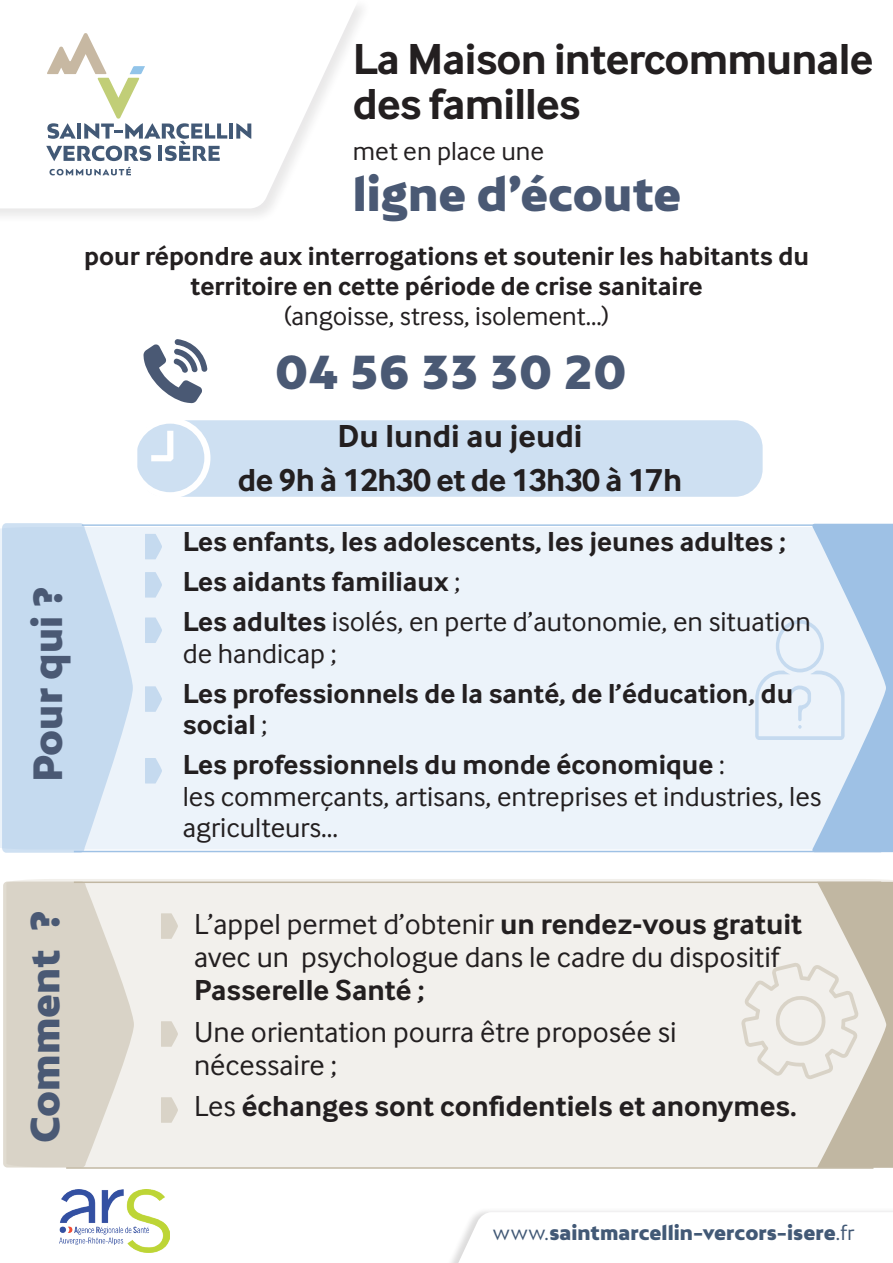
<style>
.page{position:relative;width:893px;height:1263px;background:#fff}
.page>*{position:absolute;margin:0;border:0;box-sizing:border-box;transform-origin:0 0}
.t1{font:700 45px/44.5px "Inter Face";letter-spacing:-.02em;color:#231f20}
.t2{font:900 45px "Bw Mitga";color:#4a5974}
.t3{font:900 38.55px "Bw Mitga";color:#4a5974}
.t4{font:700 33px/43.5px "Inter Face";letter-spacing:-.02em;color:#231f20;text-align:center}
.t5{font:30px/33px "Inter Face";color:#231f20}
.t6{font:700 30px "Inter Face";color:#231f20}
.t7{font:700 28.5px/40px "Inter Face";color:#231f20}
.t8{font:28.5px/31.5px "Inter Face";color:#231f20}
.t9{font:700 27px/30px "Inter Face";color:#231f20;text-align:center}
.t10{font:27px "Inter Face";color:#231f20}
.t11{font:900 19.5px "Bw Mitga";color:#425976}
.s1{font-weight:400}
.s2{font-weight:700}
</style>
<div class="page">
<div style="left:18px;top:879px;width:875px;height:288px;background:#f2f0ec"></div>
<hr style="left:66px;top:1167px;width:807px;height:2px;background:#c1b7a2">
<hr style="left:74px;top:881px;width:807px;height:2px;background:#c1b7a2">
<div style="left:0;top:0;width:372px;height:224px;background:#231f20;opacity:.1"></div>
<svg style="left:0;top:0;width:358px;height:208px"></svg>
<hr style="left:229px;top:124px;width:4px;height:15px;background:#425976">
<svg style="left:236px;top:123px;width:15px;height:16px"></svg>
<svg style="left:49px;top:167px;width:82px;height:8px"></svg>
<svg style="left:46px;top:33px;width:181px;height:128px"></svg>
<svg style="left:452px;top:1212px;width:36px;height:51px"></svg>
<svg style="left:143px;top:339px;width:64px;height:64px"></svg>
<svg style="left:3px;top:881px;width:131px;height:286px;background:#ddd8cd"></svg>
<svg style="left:741px;top:882px;width:152px;height:286px;background:#e3dfd6"></svg>
<hr style="left:74px;top:851px;width:807px;height:1px;background:#9ec1e5">
<div style="left:0;top:527px;width:755px;height:322px;background:#ecf3fa"></div>
<hr style="left:82px;top:524px;width:807px;height:2px;background:#9ec1e5">
<svg style="left:2px;top:523px;width:131px;height:330px;background:#cbdef0"></svg>
<svg style="left:755px;top:524px;width:138px;height:328px;background:#d2e2f2"></svg>
<svg style="left:145px;top:534px;width:17px;height:25px"></svg>
<svg style="left:145px;top:572px;width:17px;height:26px"></svg>
<svg style="left:145px;top:617px;width:17px;height:26px"></svg>
<svg style="left:145px;top:686px;width:17px;height:26px"></svg>
<img style="left:60px;top:1189px;width:109px;height:64px">
<svg style="left:161px;top:913px;width:17px;height:26px"></svg>
<svg style="left:161px;top:1021px;width:17px;height:26px"></svg>
<svg style="left:161px;top:1097px;width:17px;height:26px"></svg>
<div style="left:137px;top:420px;width:626px;height:77px;background:#cee0f2;border-radius:28px"></div>
<svg style="left:137px;top:420px;width:75px;height:77px"></svg>
<svg style="left:145px;top:758px;width:17px;height:25px"></svg>
<h1 class="t1" style="left:353px;top:37px;width:522px">La Maison intercommunale des familles</h1>
<p class="t10" style="left:353px;top:136px;width:193px">met en place une</p>
<h1 class="t2" style="left:353px;top:164px;width:330px">ligne d’écoute</h1>
<p class="t9" style="left:84px;top:241px;width:726px">pour répondre aux interrogations et soutenir les habitants du territoire en cette période de crise sanitaire</p>
<p class="t10" style="left:284px;top:301px;width:326px">(angoisse, stress, isolement...)</p>
<h1 class="t2" style="left:275px;top:342px;width:353px">04 56 33 30 20</h1>
<p class="t4" style="left:238px;top:414px;width:446px">Du lundi au jeudi<br>de 9h à 12h30 et de 13h30 à 17h</p>
<h2 class="t3" style="left:22px;top:782px;width:197px;rotate:-90deg">Pour qui ?</h2>
<p class="t7" style="left:183px;top:522px;width:630px">Les enfants, les adolescents, les jeunes adultes ;<br>Les aidants familiaux <span class="s1">;<br></span>Les adultes <span class="s1">isolés, en perte d’autonomie, en situation</span></p>
<p class="t8" style="left:183px;top:637px;width:155px">de handicap ;</p>
<p class="t7" style="left:183px;top:677px;width:612px;line-height:31.5px">Les professionnels de la santé, de l’éducation, du social <span class="s1">;</span></p>
<p class="t8" style="left:183px;top:749px;width:640px"><span class="s2">Les professionnels du monde économique</span> :<br>les commerçants, artisans, entreprises et industries, les agriculteurs...</p>
<h2 class="t3" style="left:19px;top:1143px;width:233px;rotate:-90deg">Comment ?</h2>
<p class="t5" style="left:194px;top:908px;width:610px">L’appel permet d’obtenir <span class="s2">un rendez-vous gratuit </span>avec un psychologue dans le cadre du dispositif</p>
<p class="t6" style="left:194px;top:973px;width:232px">Passerelle Santé ;</p>
<p class="t5" style="left:194px;top:1015px;width:484px">Une orientation pourra être proposée si nécessaire ;</p>
<p class="t6" style="left:194px;top:1089px;width:604px"><span class="s1">Les</span> échanges sont confidentiels et anonymes.</p>
<p class="t11" style="left:493px;top:1220px;width:363px"><span class="s1">www.</span>saintmarcellin-vercors-isere<span class="s1">.fr</span></p>
</div>
